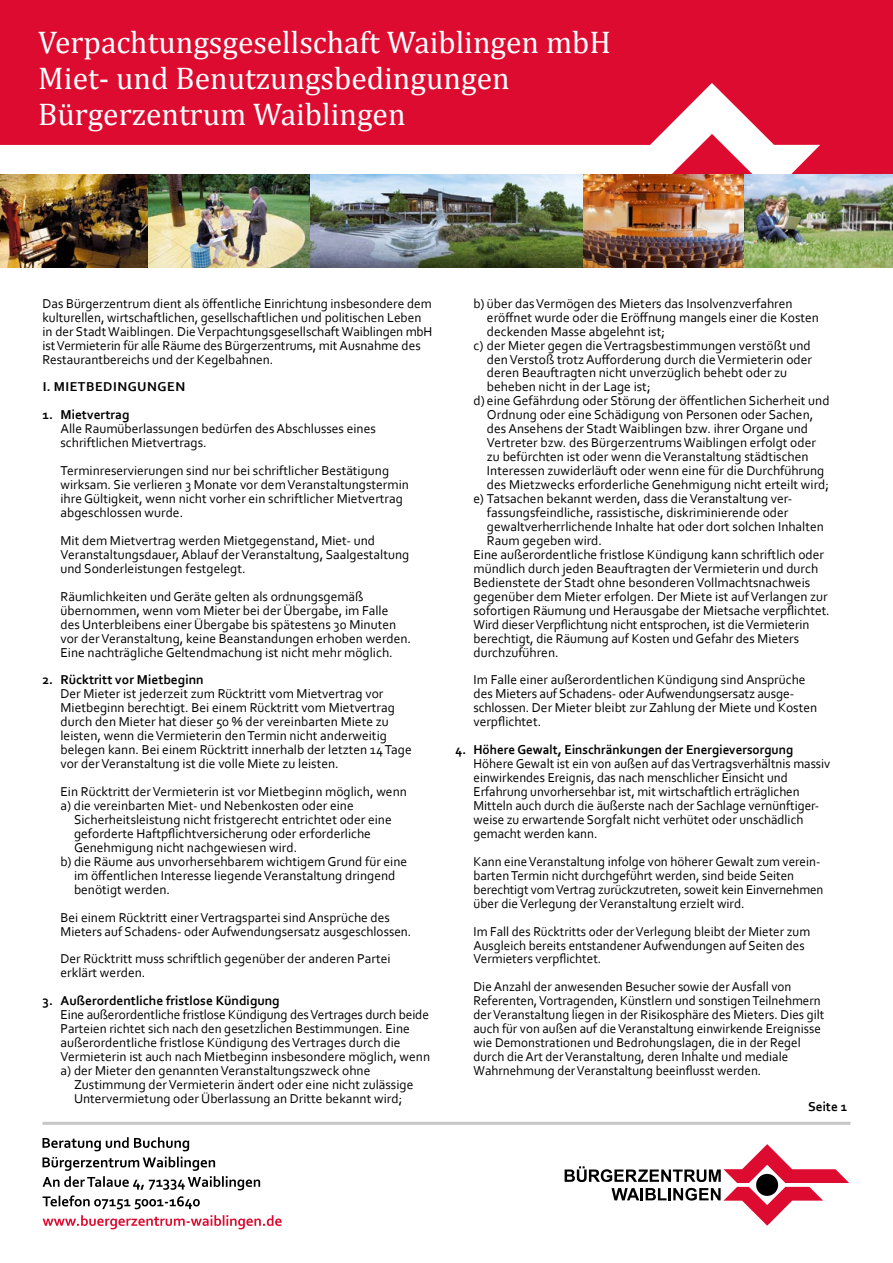
<style>
.page{position:relative;width:893px;height:1263px;background:#fff}
.page>*{position:absolute;margin:0;border:0;box-sizing:border-box;transform-origin:0 0}
.t1{font:31.5px "Cambria";color:#fff}
.Fließtext{font:13.5px/14px "Corbel";color:#000}
.Fließtext-2{font:700 13.5px "Corbel";color:#000}
.Fließtext-3{font:700 13.5px "Corbel";letter-spacing:.04em;color:#000}
.s1{font-weight:700}
</style>
<div class="page">
<svg style="left:0;top:0;width:893px;height:174px;fill:#dd0b2f"></svg>
<img style="left:0;top:174px;width:893px;height:94px">
<hr style="left:43px;top:1122px;width:807px;height:3px;background:#c6c6c6">
<svg style="left:43px;top:1137px;width:146px;height:14px"></svg>
<svg style="left:43px;top:1157px;width:217px;height:52px"></svg>
<svg style="left:43px;top:1215px;width:239px;height:14px"></svg>
<svg style="left:565px;top:1144px;width:284px;height:82px"></svg>
<div style="left:756px;top:1174px;width:22px;height:22px;background:#000;border-radius:50%"></div>
<p class="t1" style="left:38px;top:24px;width:574px">Verpachtungsgesellschaft Waiblingen mbH</p>
<p class="t1" style="left:38px;top:60px;width:473px">Miet- und Benutzungsbedingungen</p>
<p class="t1" style="left:38px;top:96px;width:369px">Bürgerzentrum Waiblingen</p>
<p class="Fließtext" style="left:43px;top:296px;width:391px">Das Bürgerzentrum dient als öffentliche Einrichtung insbesondere dem kulturellen, wirtschaftlichen, gesellschaftlichen und politischen Leben in der Stadt Waiblingen. Die Verpachtungsgesellschaft Waiblingen mbH ist Vermieterin für alle Räume des Bürgerzentrums, mit Ausnahme des Restaurantbereichs und der Kegelbahnen.</p>
<p class="Fließtext-3" style="left:43px;top:379px;width:144px">I. MIETBEDINGUNGEN</p>
<p class="Fließtext" style="left:61px;top:408px;width:317px;text-indent:-18px"><span class="s1">1. Mietvertrag<br></span>Alle Raumüberlassungen bedürfen des Abschlusses eines schriftlichen Mietvertrags.</p>
<p class="Fließtext" style="left:61px;top:463px;width:350px">Terminreservierungen sind nur bei schriftlicher Bestätigung wirksam. Sie verlieren 3 Monate vor dem Veranstaltungstermin ihre Gültigkeit, wenn nicht vorher ein schriftlicher Mietvertrag abgeschlossen wurde.</p>
<p class="Fließtext" style="left:61px;top:533px;width:350px">Mit dem Mietvertrag werden Mietgegenstand, Miet- und<br>Veranstaltungsdauer, Ablauf der Veranstaltung, Saalgestaltung und Sonderleistungen festgelegt.</p>
<p class="Fließtext" style="left:61px;top:589px;width:352px">Räumlichkeiten und Geräte gelten als ordnungsgemäß übernommen, wenn vom Mieter bei der Übergabe, im Falle des Unterbleibens einer Übergabe bis spätestens 30 Minuten vor der Veranstaltung, keine Beanstandungen erhoben werden.<br>Eine nachträgliche Geltendmachung ist nicht mehr möglich.</p>
<p class="Fließtext" style="left:61px;top:673px;width:353px;text-indent:-18px"><span class="s1">2. Rücktritt vor Mietbeginn<br></span>Der Mieter ist jederzeit zum Rücktritt vom Mietvertrag vor Mietbeginn berechtigt. Bei einem Rücktritt vom Mietvertrag durch den Mieter hat dieser 50 % der vereinbarten Miete zu leisten, wenn die Vermieterin den Termin nicht anderweitig belegen kann. Bei einem Rücktritt innerhalb der letzten 14 Tage vor der Veranstaltung ist die volle Miete zu leisten.</p>
<p class="Fließtext" style="left:61px;top:784px;width:348px">Ein Rücktritt der Vermieterin ist vor Mietbeginn möglich, wenn</p>
<p class="Fließtext" style="left:61px;top:798px;width:295px">a) die vereinbarten Miet- und Nebenkosten oder eine</p>
<p class="Fließtext" style="left:74px;top:812px;width:319px">Sicherheitsleistung nicht fristgerecht entrichtet oder eine</p>
<p class="Fließtext" style="left:74px;top:826px;width:298px">geforderte Haftpflichtversicherung oder erforderliche</p>
<p class="Fließtext" style="left:74px;top:840px;width:225px">Genehmigung nicht nachgewiesen wird.</p>
<p class="Fließtext" style="left:61px;top:854px;width:348px">b) die Räume aus unvorhersehbarem wichtigem Grund für eine</p>
<p class="Fließtext" style="left:74px;top:868px;width:323px">im öffentlichen Interesse liegende Veranstaltung dringend</p>
<p class="Fließtext" style="left:74px;top:882px;width:98px">benötigt werden.</p>
<p class="Fließtext" style="left:61px;top:910px;width:352px">Bei einem Rücktritt einer Vertragspartei sind Ansprüche des<br>Mieters auf Schadens- oder Aufwendungsersatz ausgeschlossen.</p>
<p class="Fließtext" style="left:61px;top:952px;width:332px">Der Rücktritt muss schriftlich gegenüber der anderen Partei erklärt werden.</p>
<p class="Fließtext-2" style="left:43px;top:992px;width:239px">3. Außerordentliche fristlose Kündigung</p>
<p class="Fließtext" style="left:61px;top:1007px;width:370px">Eine außerordentliche fristlose Kündigung des Vertrages durch beide</p>
<p class="Fließtext" style="left:61px;top:1021px;width:351px">Parteien richtet sich nach den gesetzlichen Bestimmungen. Eine</p>
<p class="Fließtext" style="left:61px;top:1035px;width:342px">außerordentliche fristlose Kündigung des Vertrages durch die</p>
<p class="Fließtext" style="left:61px;top:1049px;width:371px">Vermieterin ist auch nach Mietbeginn insbesondere möglich, wenn</p>
<p class="Fließtext" style="left:61px;top:1063px;width:311px">a) der Mieter den genannten Veranstaltungszweck ohne</p>
<p class="Fließtext" style="left:74px;top:1077px;width:341px">Zustimmung der Vermieterin ändert oder eine nicht zulässige</p>
<p class="Fließtext" style="left:74px;top:1091px;width:330px">Untervermietung oder Überlassung an Dritte bekannt wird;</p>
<p class="Fließtext" style="left:473px;top:296px;width:321px">b) über das Vermögen des Mieters das Insolvenzverfahren</p>
<p class="Fließtext" style="left:487px;top:310px;width:334px">eröffnet wurde oder die Eröffnung mangels einer die Kosten</p>
<p class="Fließtext" style="left:487px;top:324px;width:179px">deckenden Masse abgelehnt ist;</p>
<p class="Fließtext" style="left:473px;top:338px;width:339px">c) der Mieter gegen die Vertragsbestimmungen verstößt und</p>
<p class="Fließtext" style="left:487px;top:352px;width:327px">den Verstoß trotz Aufforderung durch die Vermieterin oder</p>
<p class="Fließtext" style="left:487px;top:366px;width:302px">deren Beauftragten nicht unverzüglich behebt oder zu</p>
<p class="Fließtext" style="left:487px;top:380px;width:165px">beheben nicht in der Lage ist;</p>
<p class="Fließtext" style="left:473px;top:394px;width:358px">d) eine Gefährdung oder Störung der öffentlichen Sicherheit und</p>
<p class="Fließtext" style="left:487px;top:408px;width:328px">Ordnung oder eine Schädigung von Personen oder Sachen,</p>
<p class="Fließtext" style="left:487px;top:421px;width:323px">des Ansehens der Stadt Waiblingen bzw. ihrer Organe und</p>
<p class="Fließtext" style="left:487px;top:435px;width:330px">Vertreter bzw. des Bürgerzentrums Waiblingen erfolgt oder</p>
<p class="Fließtext" style="left:487px;top:449px;width:323px">zu befürchten ist oder wenn die Veranstaltung städtischen</p>
<p class="Fließtext" style="left:487px;top:463px;width:339px">Interessen zuwiderläuft oder wenn eine für die Durchführung</p>
<p class="Fließtext" style="left:487px;top:477px;width:344px">des Mietzwecks erforderliche Genehmigung nicht erteilt wird;</p>
<p class="Fließtext" style="left:473px;top:491px;width:320px">e) Tatsachen bekannt werden, dass die Veranstaltung ver-</p>
<p class="Fließtext" style="left:487px;top:505px;width:303px">fassungsfeindliche, rassistische, diskriminierende oder</p>
<p class="Fließtext" style="left:487px;top:519px;width:338px">gewaltverherrlichende Inhalte hat oder dort solchen Inhalten</p>
<p class="Fließtext" style="left:487px;top:533px;width:117px">Raum gegeben wird.</p>
<p class="Fließtext" style="left:473px;top:547px;width:352px">Eine außerordentliche fristlose Kündigung kann schriftlich oder</p>
<p class="Fließtext" style="left:473px;top:561px;width:346px">mündlich durch jeden Beauftragten der Vermieterin und durch</p>
<p class="Fließtext" style="left:473px;top:575px;width:338px">Bedienstete der Stadt ohne besonderen Vollmachtsnachweis</p>
<p class="Fließtext" style="left:473px;top:589px;width:356px">gegenüber dem Mieter erfolgen. Der Miete ist auf Verlangen zur</p>
<p class="Fließtext" style="left:473px;top:603px;width:358px">sofortigen Räumung und Herausgabe der Mietsache verpflichtet.</p>
<p class="Fließtext" style="left:473px;top:617px;width:337px">Wird dieser Verpflichtung nicht entsprochen, ist die Vermieterin</p>
<p class="Fließtext" style="left:473px;top:631px;width:327px">berechtigt, die Räumung auf Kosten und Gefahr des Mieters</p>
<p class="Fließtext" style="left:473px;top:645px;width:87px">durchzuführen.</p>
<p class="Fließtext" style="left:473px;top:673px;width:345px">Im Falle einer außerordentlichen Kündigung sind Ansprüche des Mieters auf Schadens- oder Aufwendungsersatz ausge&shy;schlossen. Der Mieter bleibt zur Zahlung der Miete und Kosten verpflichtet.</p>
<p class="Fließtext" style="left:473px;top:742px;width:358px;text-indent:-18px"><span class="s1">4. Höhere Gewalt, Einschränkungen der Energieversorgung </span>Höhere Gewalt ist ein von außen auf das Vertragsverhältnis massiv einwirkendes Ereignis, das nach menschlicher Einsicht und Erfahrung unvorhersehbar ist, mit wirtschaftlich erträglichen Mitteln auch durch die äußerste nach der Sachlage vernünftiger&shy;weise zu erwartende Sorgfalt nicht verhütet oder unschädlich gemacht werden kann.</p>
<p class="Fließtext" style="left:473px;top:854px;width:351px">Kann eine Veranstaltung infolge von höherer Gewalt zum verein&shy;barten Termin nicht durchgeführt werden, sind beide Seiten berechtigt vom Vertrag zurückzutreten, soweit kein Einvernehmen über die Verlegung der Veranstaltung erzielt wird.</p>
<p class="Fließtext" style="left:473px;top:924px;width:338px">Im Fall des Rücktritts oder der Verlegung bleibt der Mieter zum<br>Ausgleich bereits entstandener Aufwendungen auf Seiten des<br>Vermieters verpflichtet.</p>
<p class="Fließtext" style="left:473px;top:979px;width:352px">Die Anzahl der anwesenden Besucher sowie der Ausfall von Referenten, Vortragenden, Künstlern und sonstigen Teilnehmern der Veranstaltung liegen in der Risikosphäre des Mieters. Dies gilt auch für von außen auf die Veranstaltung einwirkende Ereignisse wie Demonstrationen und Bedrohungslagen, die in der Regel durch die Art der Veranstaltung, deren Inhalte und mediale Wahrnehmung der Veranstaltung beeinflusst werden.</p>
<p class="Fließtext-2" style="left:808px;top:1098px;width:41px">Seite 1</p>
</div>
